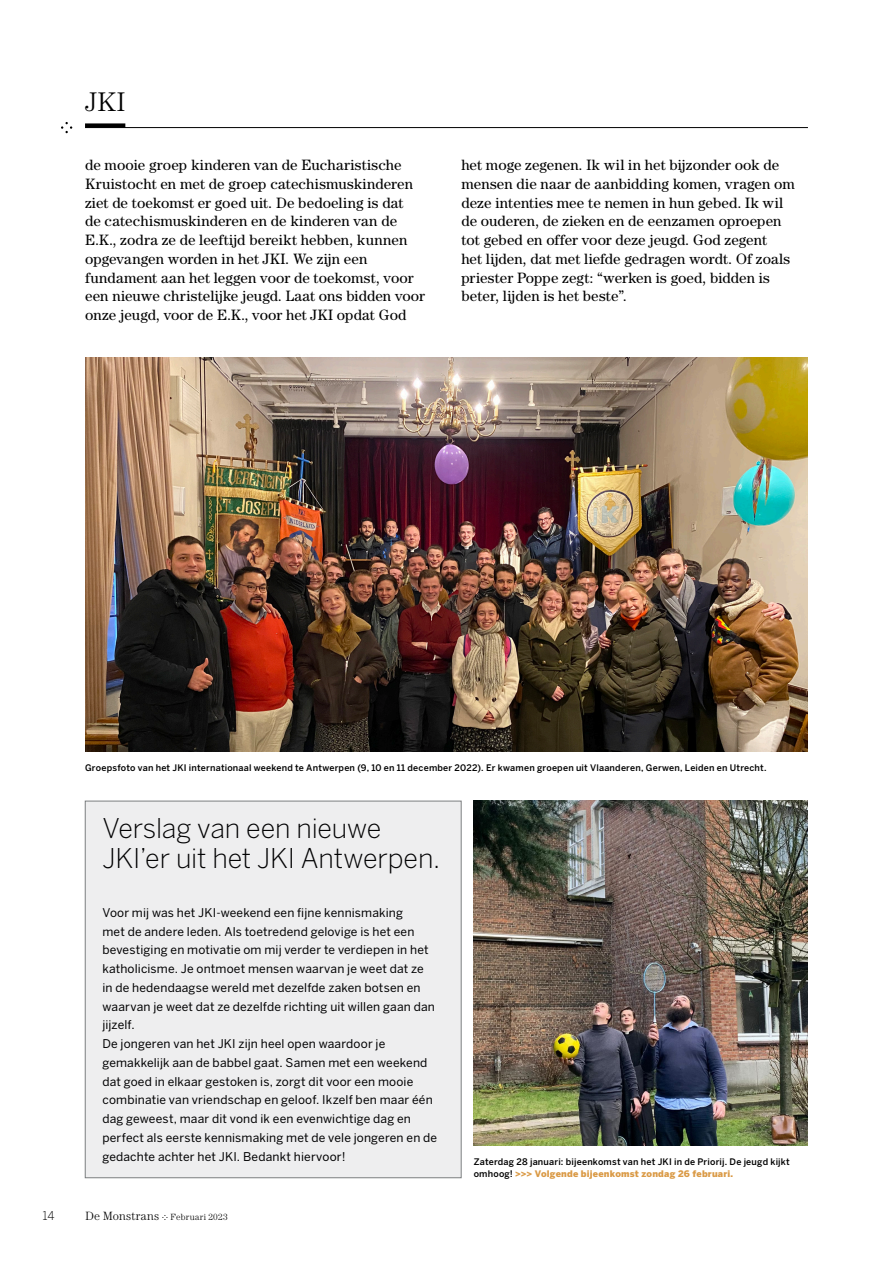
<style>
.page{position:relative;width:893px;height:1263px;background:#fff}
.page>*{position:absolute;margin:0;border:0;box-sizing:border-box;transform-origin:0 0}
._3__tussentitel{font:300 27px/30px "Benton Sans";letter-spacing:-.005em;color:#000001}
.t1{font:300 27px "Century Std";color:#000001}
._1__basistekst_A__se{font:15px/18.8px "Century Std";letter-spacing:.005em;color:#000001}
._4__basistekst{font:12px/18.8px "Benton Sans";letter-spacing:.015em;color:#000001}
.t2{font:300 12px "Benton Sans";color:#000001}
._1__onderschrift{font:500 9px/12px "Benton Sans";letter-spacing:.02em;color:#000001}
.t3{font:300 9px "Century Std";letter-spacing:.025em;color:#000001}
.s1{font-size:12px}
.s2{font-weight:900;color:#da9a46}
</style>
<div class="page">
<img style="left:85px;top:358px;width:723px;height:393px">
<img style="left:474px;top:801px;width:334px;height:344px">
<div style="left:85px;top:801px;width:376px;height:377px;background:#eeeeef"></div>
<div style="left:85px;top:801px;width:376px;height:377px;border:1px solid #7c7f80"></div>
<hr style="left:85px;top:127px;width:723px;height:1px;background:#000001">
<svg style="left:61px;top:122px;width:11px;height:11px"></svg>
<div style="left:85px;top:123px;width:40px;height:5px;background:#000"></div>
<p class="t1" style="left:85px;top:86px;width:42px">JKI</p>
<p class="_1__basistekst_A__se" style="left:85px;top:155px;width:341px">de mooie groep kinderen van de Eucharistische Kruistocht en met de groep catechismuskinderen ziet de toekomst er goed uit. De bedoeling is dat<br>de catechismuskinderen en de kinderen van de E.K., zodra ze de leeftijd bereikt hebben, kunnen opgevangen worden in het JKI. We zijn een fundament aan het leggen voor de toekomst, voor een nieuwe christelijke jeugd. Laat ons bidden voor onze jeugd, voor de E.K., voor het JKI opdat God</p>
<p class="_1__basistekst_A__se" style="left:461px;top:155px;width:335px">het moge zegenen. Ik wil in het bijzonder ook de mensen die naar de aanbidding komen, vragen om deze intenties mee te nemen in hun gebed. Ik wil de ouderen, de zieken en de eenzamen oproepen tot gebed en offer voor deze jeugd. God zegent<br>het lijden, dat met liefde gedragen wordt. Of zoals priester Poppe zegt: “werken is goed, bidden is beter, lijden is het beste”.</p>
<p class="_1__onderschrift" style="left:85px;top:761px;width:683px">Groepsfoto van het JKI internationaal weekend te Antwerpen (9, 10 en 11 december 2022). Er kwamen groepen uit Vlaanderen, Gerwen, Leiden en Utrecht.</p>
<p class="_3__tussentitel" style="left:102px;top:813px;width:339px">Verslag van een nieuwe<br>JKI’er uit het JKI Antwerpen.</p>
<p class="_4__basistekst" style="left:102px;top:903px;width:334px">Voor mij was het JKI-weekend een fijne kennismaking<br>met de andere leden. Als toetredend gelovige is het een bevestiging en motivatie om mij verder te verdiepen in het katholicisme. Je ontmoet mensen waarvan je weet dat ze in de hedendaagse wereld met dezelfde zaken botsen en waarvan je weet dat ze dezelfde richting uit willen gaan dan jijzelf.</p>
<p class="_4__basistekst" style="left:102px;top:1034px;width:336px">De jongeren van het JKI zijn heel open waardoor je gemakkelijk aan de babbel gaat. Samen met een weekend dat goed in elkaar gestoken is, zorgt dit voor een mooie combinatie van vriendschap en geloof. Ikzelf ben maar één dag geweest, maar dit vond ik een evenwichtige dag en perfect als eerste kennismaking met de vele jongeren en de gedachte achter het JKI. Bedankt hiervoor!</p>
<p class="t2" style="left:43px;top:1209px;width:13px">14</p>
<p class="t3" style="left:85px;top:1212px;width:144px"><span class="s1">De Monstrans</span> Februari 2023</p>
<p class="_1__onderschrift" style="left:474px;top:1155px;width:318px">Zaterdag 28 januari: bijeenkomst van het JKI in de Priorij. De jeugd kijkt omhoog! <span class="s2">&gt;&gt;&gt; Volgende bijeenkomst zondag 26 februari.</span></p>
</div>
